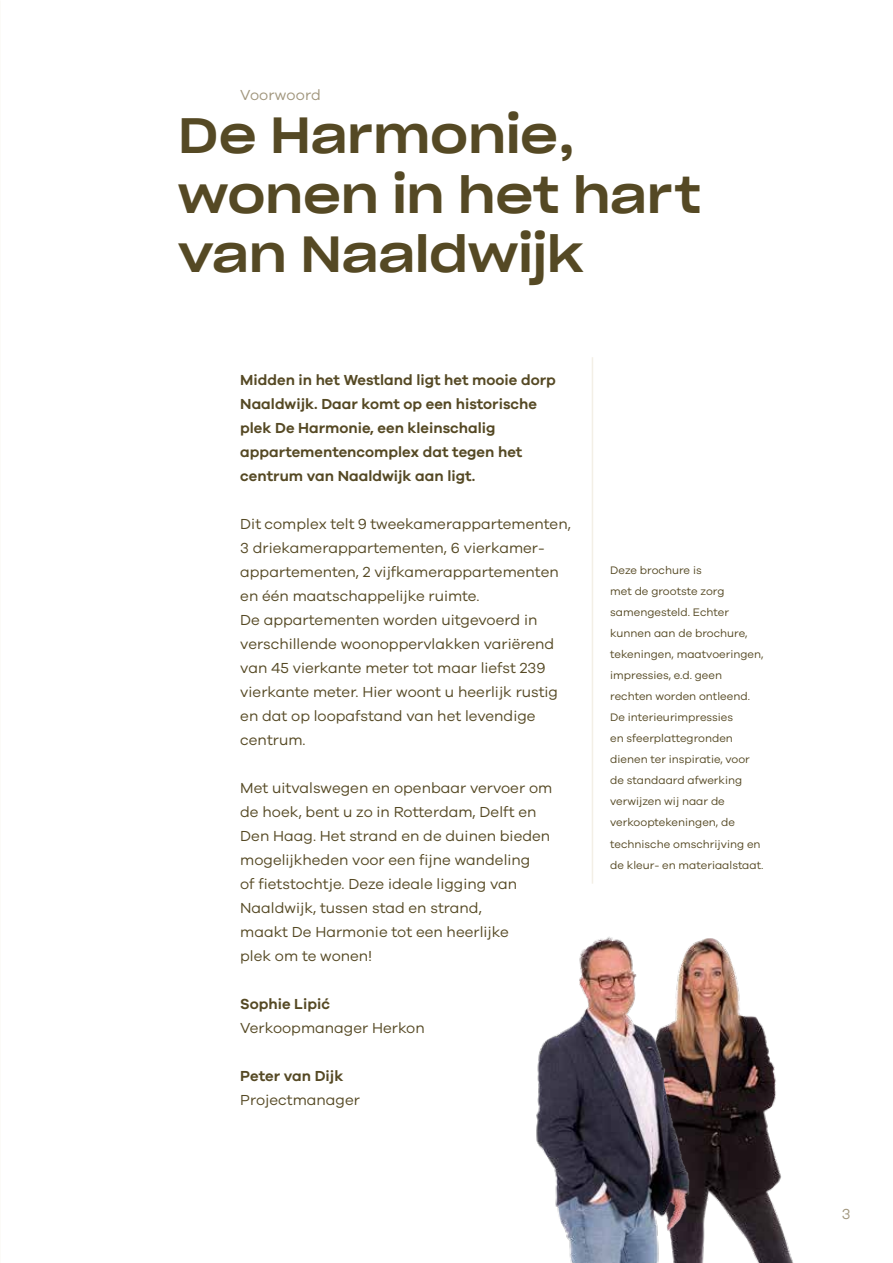
<style>
.page{position:relative;width:893px;height:1263px;background:#fff}
.page>*{position:absolute;margin:0;border:0;box-sizing:border-box;transform-origin:0 0}
.t1{font:49.5px/59.4px "Sharp Grotesk Medium 23";color:#554924}
.t2{font:15px/24px "Galano Grotesque";color:#554924}
.t3{font:600 15px/24px "Galano Grotesque";color:#554924}
.t4{font:15px "Galano Grotesque";letter-spacing:.01em;color:#a1967d}
.t5{font:11.25px/21px "Galano Grotesque";color:#554924}
</style>
<div class="page">
<hr style="left:592px;top:357px;width:1px;height:527px;background:#f3efe6">
<img style="left:729px;top:956px;width:64px;height:307px">
<img style="left:536px;top:936px;width:193px;height:327px">
<p class="t4" style="left:240px;top:86px;width:82px">Voorwoord</p>
<h1 class="t1" style="left:178px;top:101px;width:524px">De Harmonie, wonen in het hart van Naaldwijk</h1>
<p class="t3" style="left:240px;top:367px;width:317px">Midden in het Westland ligt het mooie dorp Naaldwijk. Daar komt op een historische plek De Harmonie, een kleinschalig appartementencomplex dat tegen het centrum van Naaldwijk aan ligt.</p>
<p class="t2" style="left:240px;top:511px;width:332px">Dit complex telt 9 tweekamerappartementen, 3 driekamerappartementen, 6 vierkamer&shy;appartementen, 2 vijfkamerappartementen en één maatschappelijke ruimte.<br>De appartementen worden uitgevoerd in verschillende woonoppervlakken variërend van 45 vierkante meter tot maar liefst 239 vierkante meter. Hier woont u heerlijk rustig en dat op loopafstand van het levendige centrum.</p>
<p class="t2" style="left:240px;top:775px;width:314px">Met uitvalswegen en openbaar vervoer om de hoek, bent u zo in Rotterdam, Delft en Den Haag. Het strand en de duinen bieden mogelijkheden voor een fijne wandeling<br>of fietstochtje. Deze ideale ligging van Naaldwijk, tussen stad en strand,<br>maakt De Harmonie tot een heerlijke<br>plek om te wonen!</p>
<p class="t3" style="left:240px;top:991px;width:91px">Sophie Lipić</p>
<p class="t2" style="left:240px;top:1015px;width:186px">Verkoopmanager Herkon</p>
<p class="t3" style="left:240px;top:1063px;width:105px">Peter van Dijk</p>
<p class="t2" style="left:240px;top:1087px;width:121px">Projectmanager</p>
<p class="t5" style="left:610px;top:560px;width:155px">Deze brochure is<br>met de grootste zorg samengesteld. Echter kunnen aan de brochure, tekeningen, maatvoeringen, impressies, e.d. geen rechten worden ontleend.<br>De interieurimpressies<br>en sfeerplattegronden dienen ter inspiratie, voor de standaard afwerking verwijzen wij naar de verkooptekeningen, de technische omschrijving en de kleur- en materiaalstaat.</p>
<p class="t4" style="left:842px;top:1205px;width:10px">3</p>
</div>
